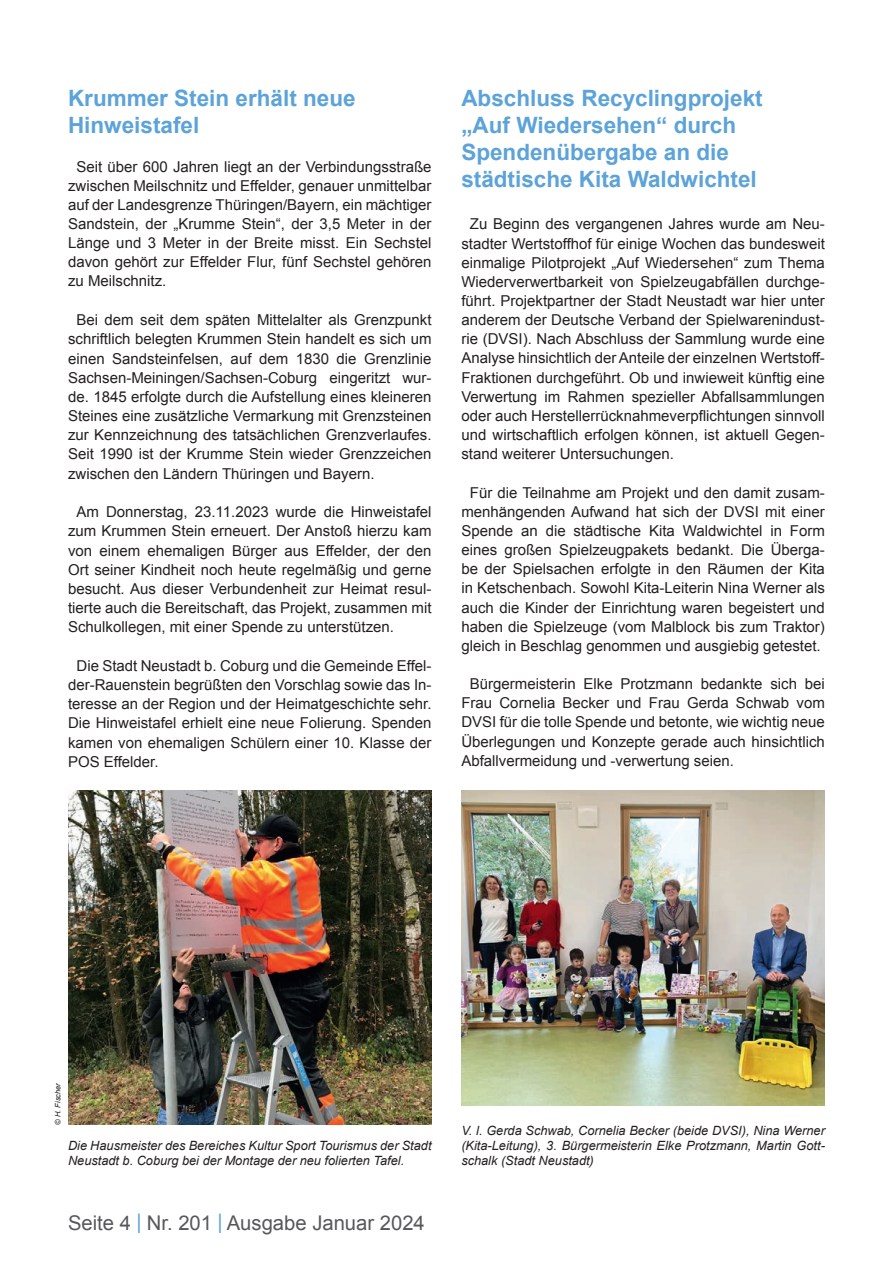
<style>
.page{position:relative;width:893px;height:1263px;background:#fff}
.page>*{position:absolute;margin:0;border:0;box-sizing:border-box;transform-origin:0 0}
.t1{font:700 22.5px/27px "Arial";color:#5ca3d9}
.t2{font:20.25px "Arial";color:#57585a}
.t3{font:15px/19.2px "Arial";color:#231f20;text-align:justify}
.t4{font:italic 12.75px/15px "Arial";color:#231f20;text-align:justify}
.t5{font:italic 7.5px "Arial";color:#231f20}
.s1{font-size:27px;color:#5ca3d9}
</style>
<div class="page">
<img style="left:68px;top:791px;width:364px;height:334px">
<img style="left:461px;top:791px;width:364px;height:315px">
<h1 class="t1" style="left:68px;top:85px;width:289px">Krummer Stein erhält neue<br>Hinweistafel</h1>
<p class="t3" style="left:68px;top:157px;width:365px;text-indent:9px">Seit über 600 Jahren liegt an der Verbindungsstraße zwischen Meilschnitz und Effelder, genauer unmittelbar auf der Landesgrenze Thüringen/Bayern, ein mächtiger Sandstein, der „Krumme Stein“, der 3,5 Meter in der Länge und 3 Meter in der Breite misst. Ein Sechstel davon gehört zur Effelder Flur, fünf Sechstel gehören zu Meilschnitz.</p>
<p class="t3" style="left:68px;top:311px;width:365px;text-indent:9px">Bei dem seit dem späten Mittelalter als Grenzpunkt schriftlich belegten Krummen Stein handelt es sich um einen Sandsteinfelsen, auf dem 1830 die Grenzlinie Sachsen-Meiningen/Sachsen-Coburg eingeritzt wur&shy;de. 1845 erfolgte durch die Aufstellung eines kleineren Steines eine zusätzliche Vermarkung mit Grenzsteinen zur Kennzeichnung des tatsächlichen Grenzverlaufes.<br>Seit 1990 ist der Krumme Stein wieder Grenzzeichen zwischen den Ländern Thüringen und Bayern.</p>
<p class="t3" style="left:68px;top:503px;width:365px;text-indent:9px">Am Donnerstag, 23.11.2023 wurde die Hinweistafel zum Krummen Stein erneuert. Der Anstoß hierzu kam von einem ehemaligen Bürger aus Effelder, der den Ort seiner Kindheit noch heute regelmäßig und gerne besucht. Aus dieser Verbundenheit zur Heimat resul&shy;tierte auch die Bereitschaft, das Projekt, zusammen mit Schulkollegen, mit einer Spende zu unterstützen.</p>
<p class="t3" style="left:68px;top:656px;width:365px;text-indent:9px">Die Stadt Neustadt b. Coburg und die Gemeinde Effel&shy;der-Rauenstein begrüßten den Vorschlag sowie das In&shy;teresse an der Region und der Heimatgeschichte sehr.<br>Die Hinweistafel erhielt eine neue Folierung. Spenden kamen von ehemaligen Schülern einer 10. Klasse der POS Effelder.</p>
<h1 class="t1" style="left:461px;top:85px;width:303px">Abschluss Recyclingprojekt „Auf Wiedersehen“ durch<br>Spendenübergabe an die städtische Kita Waldwichtel</h1>
<p class="t3" style="left:461px;top:215px;width:365px;text-indent:9px">Zu Beginn des vergangenen Jahres wurde am Neu&shy;stadter Wertstoffhof für einige Wochen das bundesweit einmalige Pilotprojekt „Auf Wiedersehen“ zum Thema Wiederverwertbarkeit von Spielzeugabfällen durchge&shy;führt. Projektpartner der Stadt Neustadt war hier unter anderem der Deutsche Verband der Spielwarenindust&shy;rie (DVSI). Nach Abschluss der Sammlung wurde eine Analyse hinsichtlich der Anteile der einzelnen Wertstoff-Fraktionen durchgeführt. Ob und inwieweit künftig eine Verwertung im Rahmen spezieller Abfallsammlungen oder auch Herstellerrücknahmeverpflichtungen sinnvoll und wirtschaftlich erfolgen können, ist aktuell Gegen&shy;stand weiterer Untersuchungen.</p>
<p class="t3" style="left:461px;top:483px;width:365px;text-align:center">Für die Teilnahme am Projekt und den damit zusam&shy;menhängenden Aufwand hat sich der DVSI mit einer Spende an die städtische Kita Waldwichtel in Form eines großen Spielzeugpakets bedankt. Die Überga&shy;be der Spielsachen erfolgte in den Räumen der Kita in Ketschenbach. Sowohl Kita-Leiterin Nina Werner als auch die Kinder der Einrichtung waren begeistert und haben die Spielzeuge (vom Malblock bis zum Traktor) gleich in Beschlag genommen und ausgiebig getestet.</p>
<p class="t3" style="left:461px;top:674px;width:365px;text-indent:9px">Bürgermeisterin Elke Protzmann bedankte sich bei Frau Cornelia Becker und Frau Gerda Schwab vom DVSI für die tolle Spende und betonte, wie wichtig neue Überlegungen und Konzepte gerade auch hinsichtlich Abfallvermeidung und -verwertung seien.</p>
<p class="t5" style="left:53px;top:1125px;width:44px;rotate:-90deg">© H. Fischer</p>
<p class="t4" style="left:68px;top:1138px;width:365px">Die Hausmeister des Bereiches Kultur Sport Tourismus der Stadt<br>Neustadt b. Coburg bei der Montage der neu folierten Tafel.</p>
<h2 class="t2" style="left:68px;top:1209px;width:358px">Seite 4 <span class="s1">I</span> Nr. 201 <span class="s1">I</span> Ausgabe Januar 2024</h2>
<p class="t4" style="left:461px;top:1123px;width:365px">V. l. Gerda Schwab, Cornelia Becker (beide DVSI), Nina Werner (Kita-Leitung), 3. Bürgermeisterin Elke Protzmann, Martin Gott&shy;schalk (Stadt Neustadt)</p>
</div>
